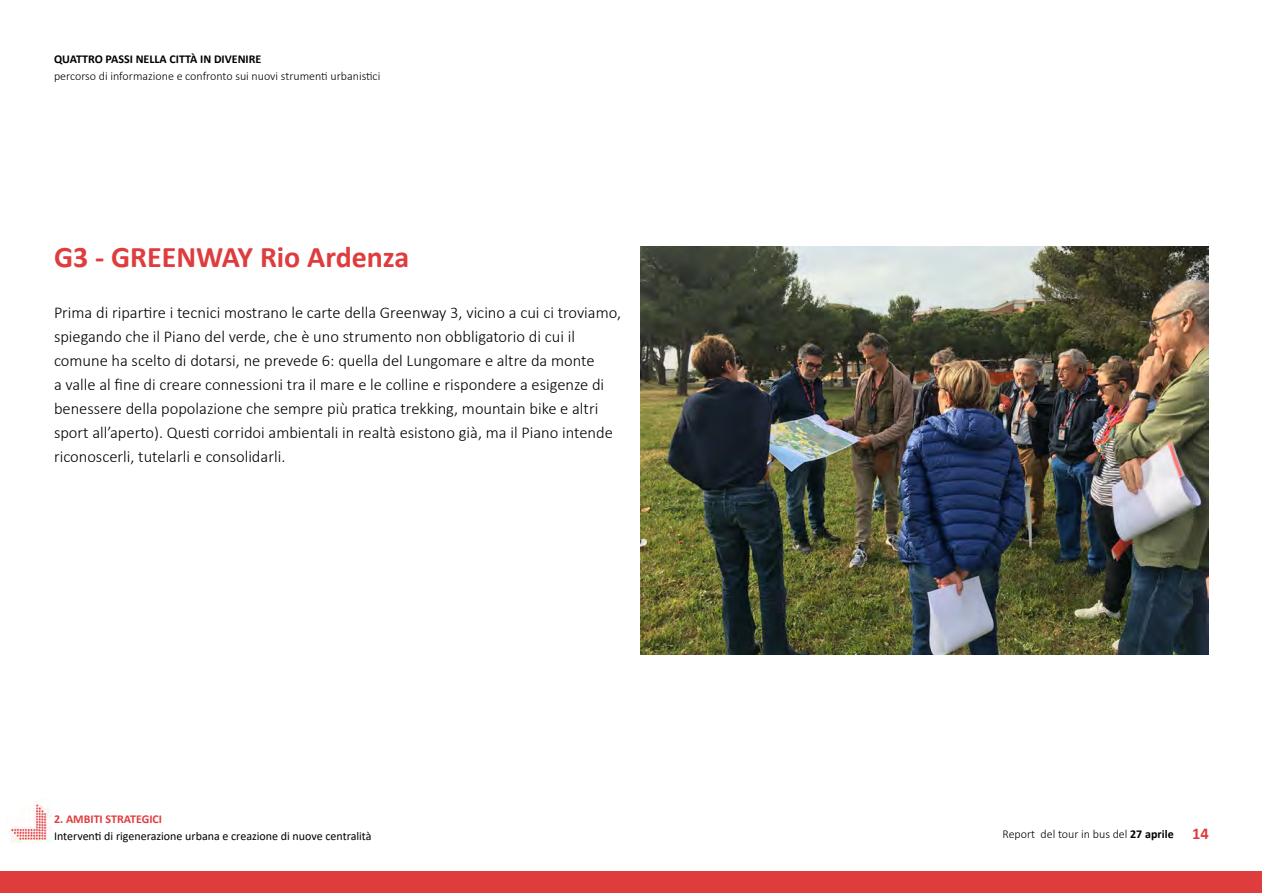
<style>
.page{position:relative;width:1263px;height:893px;background:#fff}
.page>*{position:absolute;margin:0;border:0;box-sizing:border-box;transform-origin:0 0}
.t1{font:700 30px "Calibri";color:#df3c3e}
.t2{font:300 16.5px/24px "Calibri";color:#000}
.t3{font:300 12px "Calibri";color:#000}
.t4{font:12px "Calibri";color:#000}
.t5{font:700 12px "Calibri";color:#000}
.t6{font:700 12px "Calibri";color:#df3c3e}
.s1{font-weight:700}
.s2{font-weight:700;font-size:16.5px;color:#df3c3e}
</style>
<div class="page">
<div style="left:1px;top:872px;width:1261px;height:21px;background:#df3c3e"></div>
<img style="left:9px;top:798px;width:42px;height:44px">
<img style="left:640px;top:246px;width:569px;height:408px">
<p class="t5" style="left:54px;top:51px;width:209px">QUATTRO PASSI NELLA CITTÀ IN DIVENIRE</p>
<p class="t3" style="left:54px;top:68px;width:328px">percorso di informazione e confronto sui nuovi strumenti urbanistici</p>
<h1 class="t1" style="left:54px;top:236px;width:357px">G3 - GREENWAY Rio Ardenza</h1>
<p class="t2" style="left:54px;top:300px;width:569px">Prima di ripartire i tecnici mostrano le carte della Greenway 3, vicino a cui ci troviamo, spiegando che il Piano del verde, che è uno strumento non obbligatorio di cui il comune ha scelto di dotarsi, ne prevede 6: quella del Lungomare e altre da monte<br>a valle al fine di creare connessioni tra il mare e le colline e rispondere a esigenze di benessere della popolazione che sempre più pratica trekking, mountain bike e altri sport all’aperto). Questi corridoi ambientali in realtà esistono già, ma il Piano intende riconoscerli, tutelarli e consolidarli.</p>
<p class="t6" style="left:54px;top:811px;width:110px">2. AMBITI STRATEGICI</p>
<p class="t4" style="left:54px;top:827px;width:319px">Interventi di rigenerazione urbana e creazione di nuove centralità</p>
<p class="t3" style="left:1002px;top:826px;width:208px">Report del tour in bus del <span class="s1">27 aprile</span> <span class="s2">14</span></p>
</div>
